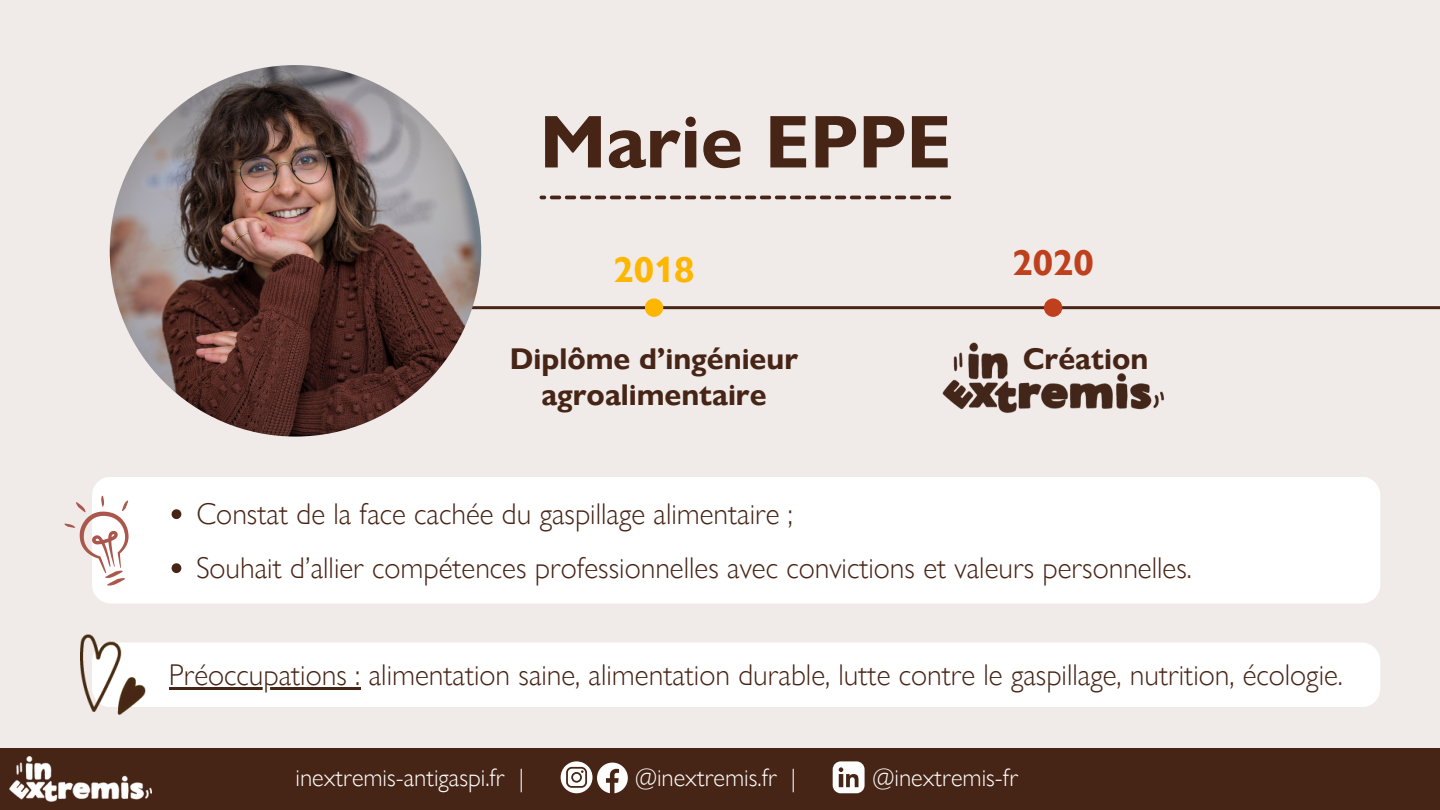
<style>
.page{position:relative;width:1440px;height:810px;background:#f0ebe9}
.page>*{position:absolute;margin:0;border:0;box-sizing:border-box;transform-origin:0 0}
.t1{font:700 75.3px "Gill Sans Nova";color:#472516}
.t2{font:700 35.9px "Gill Sans Nova";color:#ffb600}
.t3{font:700 35.9px "Gill Sans Nova";color:#bf401d}
.t4{font:300 30px "Gill Sans Nova";color:#472516}
.t5{font:700 30px/36px "Gill Sans Nova";color:#472516;text-align:center}
.t6{font:300 25px "Gill Sans Nova";color:#fefefe}
</style>
<div class="page">
<div style="left:0;top:748px;width:1440px;height:62px;background:#472516"></div>
<img style="left:10px;top:756px;width:141px;height:45px">
<div style="left:52px;top:762px;width:70px;height:17px;background:#472516"></div>
<svg style="left:561px;top:761px;width:67px;height:32px"></svg>
<svg style="left:833px;top:761px;width:32px;height:32px"></svg>
<hr style="left:466px;top:306px;width:974px;height:3px;background:#472516">
<img style="left:936px;top:308px;width:234px;height:106px">
<div style="left:1010px;top:359px;width:92px;height:19px;background:#f0ebe9"></div>
<img style="left:110px;top:65px;width:371px;height:372px;border-radius:50%">
<div style="left:93px;top:477px;width:1287px;height:126px;background:#fff"></div>
<svg style="left:540px;top:196px;width:411px;height:3px"></svg>
<div style="left:645px;top:298px;width:18px;height:19px;background:#ffb600;border-radius:50%"></div>
<div style="left:1044px;top:298px;width:18px;height:19px;background:#bf401d;border-radius:50%"></div>
<div style="left:145px;top:642px;width:1235px;height:65px;background:#fff"></div>
<img style="left:81px;top:635px;width:64px;height:79px">
<svg style="left:64px;top:490px;width:83px;height:103px"></svg>
<svg style="left:172px;top:509px;width:9px;height:10px"></svg>
<svg style="left:172px;top:563px;width:9px;height:10px"></svg>
<hr style="left:169px;top:687px;width:191px;height:3px;background:#472516">
<p class="t1" style="left:540px;top:82px;width:413px">Marie EPPE</p>
<p class="t2" style="left:613px;top:241px;width:83px">2018</p>
<p class="t3" style="left:1012px;top:234px;width:83px">2020</p>
<p class="t5" style="left:510px;top:338px;width:290px">Diplôme d’ingénieur agroalimentaire</p>
<p class="t5" style="left:1023px;top:338px;width:127px">Création</p>
<p class="t4" style="left:196px;top:493px;width:598px">Constat de la face cachée du gaspillage alimentaire ;</p>
<p class="t4" style="left:196px;top:547px;width:997px">Souhait d’allier compétences professionnelles avec convictions et valeurs personnelles.</p>
<p class="t4" style="left:169px;top:655px;width:1176px">Préoccupations : alimentation saine, alimentation durable, lutte contre le gaspillage, nutrition, écologie.</p>
<p class="t6" style="left:295px;top:761px;width:230px">inextremis-antigaspi.fr |</p>
<p class="t6" style="left:635px;top:761px;width:163px">@inextremis.fr |</p>
<p class="t6" style="left:873px;top:761px;width:147px">@inextremis-fr</p>
</div>
